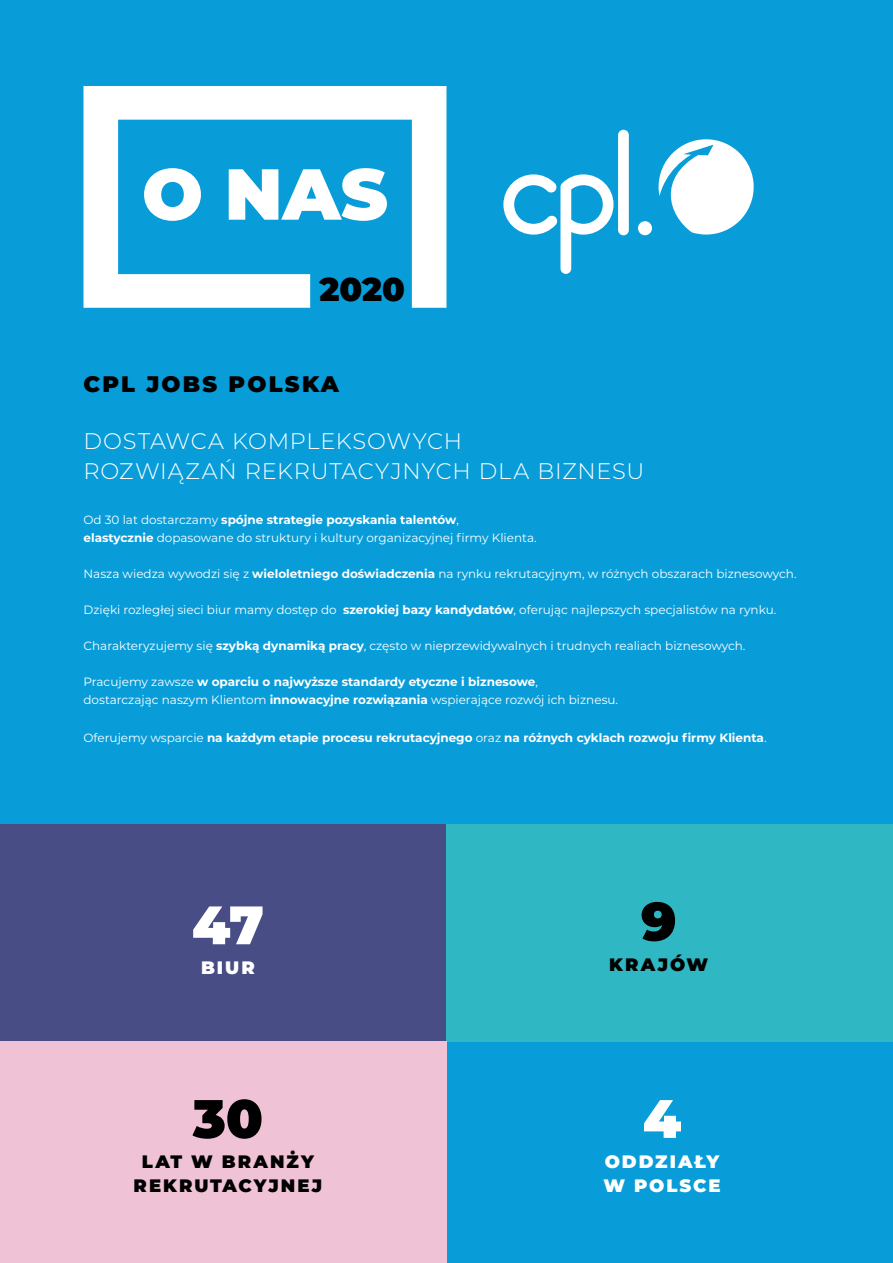
<style>
.page{position:relative;width:893px;height:1263px;background:#fff}
.page>*{position:absolute;margin:0;border:0;box-sizing:border-box;transform-origin:0 0}
.t1{font:900 72px "Montserrat";color:#fff}
.t2{font:900 54px "Montserrat";color:#fff}
.t3{font:900 54px "Montserrat";color:#000}
.t4{font:900 33px "Montserrat";color:#000}
.t5{font:300 22.5px/30px "Montserrat";letter-spacing:.035em;color:#fff}
.t6{font:900 22.5px "Montserrat";letter-spacing:.1em;color:#000}
.t7{font:900 18px/24px "Montserrat";letter-spacing:.115em;color:#000;text-align:center}
.t8{font:900 18px/24px "Montserrat";letter-spacing:.105em;color:#fff}
.t9{font:12px/18px "Montserrat";color:#fff}
.t10{font:700 12px "Montserrat";color:#fff}
.s1{font-weight:700}
.s2{font-weight:400}
</style>
<div class="page">
<div style="left:446px;top:1042px;width:447px;height:221px;background:#089dd9"></div>
<div style="left:0;top:822px;width:446px;height:221px;background:#484d85"></div>
<div style="left:446px;top:823px;width:447px;height:218px;background:#2fb8c4"></div>
<div style="left:0;top:1042px;width:446px;height:221px;background:#efc2d5"></div>
<div style="left:0;top:0;width:893px;height:824px;background:#089dd9"></div>
<svg style="left:83px;top:86px;width:363px;height:222px"></svg>
<svg style="left:658px;top:139px;width:96px;height:96px"></svg>
<svg style="left:503px;top:174px;width:110px;height:100px"></svg>
<div style="left:618px;top:130px;width:11px;height:105px;background:#fff;border-radius:5px"></div>
<div style="left:638px;top:221px;width:14px;height:14px;background:#fff;border-radius:50%"></div>
<h1 class="t1" style="left:142px;top:140px;width:247px">O NAS</h1>
<h3 class="t4" style="left:319px;top:265px;width:87px">2020</h3>
<h3 class="t6" style="left:83px;top:367px;width:257px">CPL JOBS POLSKA</h3>
<h3 class="t5" style="left:83px;top:425px;width:562px">DOSTAWCA KOMPLEKSOWYCH<br>ROZWIĄZAŃ REKRUTACYJNYCH DLA BIZNESU</h3>
<p class="t9" style="left:83px;top:510px;width:455px">Od 30 lat dostarczamy <span class="s1">spójne strategie pozyskania talentów</span>,<br><span class="s1">elastycznie</span> dopasowane do struktury i kultury organizacyjnej firmy Klienta.</p>
<p class="t9" style="left:83px;top:564px;width:715px">Nasza wiedza wywodzi się z <span class="s1">wieloletniego doświadczenia</span> na rynku rekrutacyjnym, w różnych obszarach biznesowych.</p>
<p class="t9" style="left:83px;top:600px;width:694px">Dzięki rozległej sieci biur mamy dostęp do <span class="s1">szerokiej bazy kandydatów</span>, oferując najlepszych specjalistów na rynku.</p>
<p class="t9" style="left:83px;top:636px;width:663px">Charakteryzujemy się <span class="s1">szybką dynamiką pracy</span>, często w nieprzewidywalnych i trudnych realiach biznesowych.</p>
<p class="t9" style="left:83px;top:672px;width:536px">Pracujemy zawsze <span class="s1">w oparciu o najwyższe standardy etyczne i biznesowe</span>,<br>dostarczając naszym Klientom <span class="s1">innowacyjne rozwiązania</span> wspierające rozwój ich biznesu.</p>
<p class="t10" style="left:83px;top:729px;width:685px"><span class="s2">Oferujemy wsparcie</span> na każdym etapie procesu rekrutacyjnego <span class="s2">oraz</span> na różnych cyklach rozwoju firmy Klienta<span class="s2">.</span></p>
<h2 class="t2" style="left:192px;top:884px;width:73px">47</h2>
<h3 class="t8" style="left:201px;top:955px;width:55px">BIUR</h3>
<h2 class="t3" style="left:193px;top:1078px;width:72px">30</h2>
<h3 class="t7" style="left:134px;top:1148px;width:190px">LAT W BRANŻY<br>REKRUTACYJNEJ</h3>
<h2 class="t3" style="left:641px;top:881px;width:37px">9</h2>
<h3 class="t7" style="left:609px;top:951px;width:100px">KRAJÓW</h3>
<h2 class="t2" style="left:643px;top:1078px;width:40px">4</h2>
<h3 class="t8" style="left:603px;top:1148px;width:119px">ODDZIAŁY<br>W POLSCE</h3>
</div>
